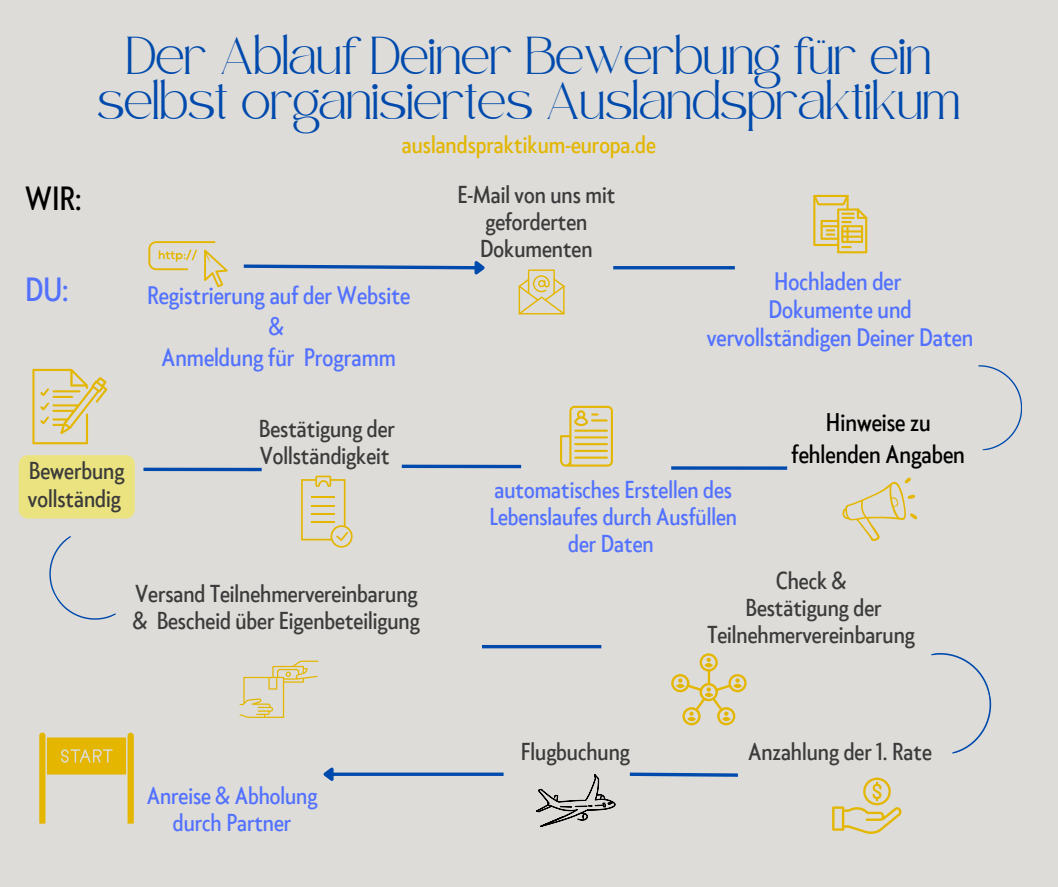
<style>
.page{position:relative;width:1058px;height:887px;background:#fff}
.page>*{position:absolute;margin:0;border:0;box-sizing:border-box;transform-origin:0 0}
.t1{font:31.5px "Klein Condensed";color:#000}
.t2{font:31.5px "Klein Condensed";color:#5271ff}
.t3{font:25.95px/44.5px "Safira March";color:#004aad;text-align:center}
.t4{font:24px/32.7px "Klein Condensed";color:#000;text-align:center}
.t5{font:23.7px/28.2px "Klein Condensed";color:#5271ff;text-align:center}
.t6{font:22.95px/27.2px "Klein Condensed";color:#3b3b3b}
.t7{font:22.95px/27px "Klein Condensed";color:#5271ff;text-align:center}
.t8{font:22.95px "Klein Condensed";color:#e4b600}
</style>
<div class="page">
<div style="left:0;top:0;width:1058px;height:886px;background:#dddcd8"></div>
<svg style="left:978px;top:365px;width:44px;height:85px"></svg>
<svg style="left:49px;top:536px;width:67px;height:84px"></svg>
<svg style="left:629px;top:772px;width:109px;height:5px"></svg>
<svg style="left:148px;top:241px;width:80px;height:46px"></svg>
<svg style="left:518px;top:269px;width:46px;height:45px"></svg>
<svg style="left:813px;top:195px;width:54px;height:58px"></svg>
<svg style="left:560px;top:406px;width:53px;height:60px"></svg>
<hr style="left:574px;top:429px;width:34px;height:2px;background:#e4b600">
<hr style="left:574px;top:436px;width:34px;height:2px;background:#e4b600">
<hr style="left:574px;top:443px;width:34px;height:2px;background:#e4b600">
<hr style="left:574px;top:450px;width:34px;height:2px;background:#e4b600">
<hr style="left:574px;top:456px;width:34px;height:2px;background:#e4b600">
<svg style="left:243px;top:261px;width:242px;height:14px"></svg>
<svg style="left:336px;top:772px;width:167px;height:4px"></svg>
<svg style="left:323px;top:767px;width:13px;height:14px"></svg>
<svg style="left:402px;top:464px;width:119px;height:4px"></svg>
<svg style="left:32px;top:369px;width:75px;height:75px"></svg>
<hr style="left:613px;top:266px;width:122px;height:3px;background:#004aad">
<svg style="left:671px;top:466px;width:116px;height:4px"></svg>
<svg style="left:842px;top:477px;width:75px;height:64px"></svg>
<svg style="left:143px;top:467px;width:119px;height:4px"></svg>
<svg style="left:301px;top:475px;width:51px;height:72px"></svg>
<hr style="left:482px;top:645px;width:119px;height:3px;background:#004aad">
<svg style="left:931px;top:653px;width:61px;height:101px"></svg>
<svg style="left:39px;top:732px;width:95px;height:91px"></svg>
<svg style="left:671px;top:653px;width:75px;height:72px"></svg>
<svg style="left:704px;top:692px;width:9px;height:5px"></svg>
<svg style="left:536px;top:774px;width:79px;height:53px"></svg>
<svg style="left:239px;top:660px;width:79px;height:58px"></svg>
<svg style="left:832px;top:777px;width:69px;height:56px"></svg>
<div style="left:19px;top:455px;width:116px;height:63px;background:#ebe37f"></div>
<p class="t3" style="left:97px;top:43px;width:864px">Der Ablauf Deiner Bewerbung für ein selbst organisiertes Auslandspraktikum</p>
<h1 class="t1" style="left:25px;top:183px;width:58px">WIR:</h1>
<h1 class="t2" style="left:25px;top:273px;width:45px">DU:</h1>
<p class="t8" style="left:402px;top:133px;width:255px">auslandspraktikum-europa.de</p>
<p class="t5" style="left:147px;top:281px;width:265px;line-height:30.9px">Registrierung auf der Website &amp;<br>Anmeldung für Programm</p>
<p class="t6" style="left:457px;top:182px;width:159px;text-align:center">E-Mail von uns mit geforderten<br>Dokumenten</p>
<p class="t5" style="left:707px;top:269px;width:268px">Hochladen der<br>Dokumente und vervollständigen Deiner Daten</p>
<p class="t6" style="left:28px;top:459px;width:98px">Bewerbung vollständig</p>
<p class="t6" style="left:259px;top:417px;width:137px">Bestätigung der<br>Vollständigkeit</p>
<p class="t6" style="left:133px;top:581px;width:288px">Versand Teilnehmervereinbarung &amp; Bescheid über Eigenbeteiligung</p>
<p class="t7" style="left:489px;top:477px;width:249px">automatisches Erstellen des<br>Lebenslaufes durch Ausfüllen der Daten</p>
<p class="t4" style="left:791px;top:407px;width:175px">Hinweise zu fehlenden Angaben</p>
<p class="t6" style="left:707px;top:568px;width:209px;text-align:center">Check &amp;<br>Bestätigung der<br>Teilnehmervereinbarung</p>
<p class="t7" style="left:147px;top:783px;width:172px">Anreise &amp; Abholung durch Partner</p>
<p class="t6" style="left:521px;top:739px;width:110px">Flugbuchung</p>
<p class="t6" style="left:748px;top:739px;width:185px">Anzahlung der 1. Rate</p>
</div>
